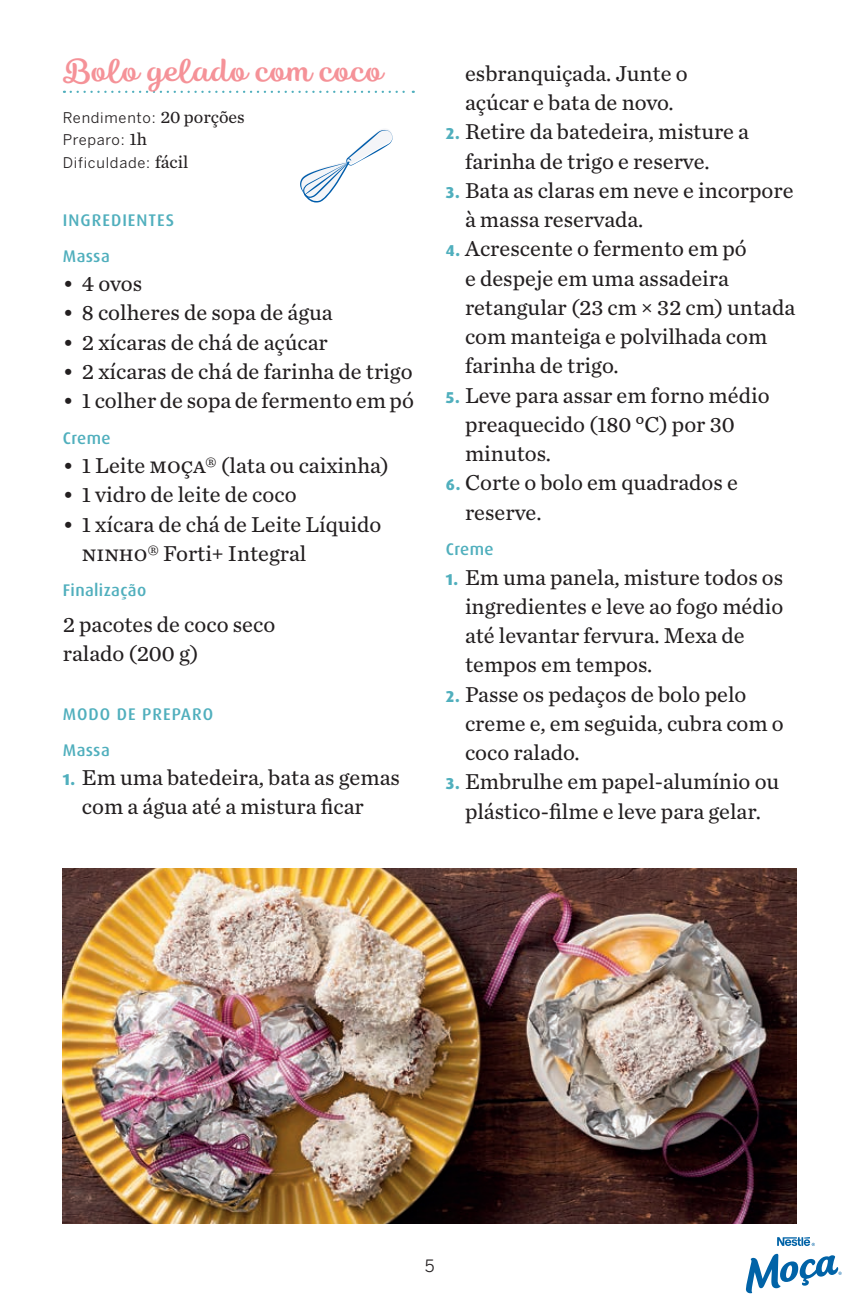
<style>
.page{position:relative;width:865px;height:1308px;background:#fff}
.page>*{position:absolute;margin:0;border:0;box-sizing:border-box;transform-origin:0 0}
.t1{font:27px "Karlie";color:#f59298}
.t2{font:22.5px/29.2px "Chronicle Text G2";color:#231f20}
.t3{font:500 16.88px "Dax Pro";letter-spacing:.025em;color:#50afbd}
.t4{font:500 16.88px/35.6px "Dax Pro";letter-spacing:.055em;color:#50afbd}
.t5{font:500 16.88px/35.6px "Dax Pro";letter-spacing:.06em;color:#50afbd}
.t6{font:16.88px "Benton Sans";color:#231f20}
.t7{font:14.62px/22.5px "Benton Sans";letter-spacing:.05em;color:#231f20}
.s1{font-family:"Chronicle Text G2";font-size:18px}
.s2{font-family:"Dax Pro";font-weight:800;font-size:15.75px;color:#50afbd}
</style>
<div class="page">
<img style="left:63px;top:868px;width:733px;height:356px">
<svg style="left:71px;top:91px;width:342px;height:2px"></svg>
<svg style="left:300px;top:129px;width:93px;height:74px"></svg>
<svg style="left:777px;top:1237px;width:37px;height:9px"></svg>
<svg style="left:745px;top:1254px;width:96px;height:39px"></svg>
<p class="t1" style="left:63px;top:56px;width:322px">Bolo gelado com coco</p>
<p class="t7" style="left:63px;top:106px;width:183px">Rendimento: <span class="s1">20 porções<br></span>Preparo: <span class="s1">1h<br></span>Dificuldade: <span class="s1">fácil</span></p>
<p class="t5" style="left:63px;top:203px;width:113px">INGREDIENTES<br>Massa</p>
<p class="t2" style="left:63px;top:268px;width:81px">• 4 ovos</p>
<p class="t2" style="left:63px;top:297px;width:271px">• 8 colheres de sopa de água</p>
<p class="t2" style="left:63px;top:326px;width:266px">• 2 xícaras de chá de açúcar</p>
<p class="t2" style="left:63px;top:356px;width:351px">• 2 xícaras de chá de farinha de trigo</p>
<p class="t2" style="left:63px;top:385px;width:352px">• 1 colher de sopa de fermento em pó</p>
<p class="t3" style="left:63px;top:427px;width:49px">Creme</p>
<p class="t2" style="left:63px;top:450px;width:328px">• 1 Leite MOÇA® (lata ou caixinha)</p>
<p class="t2" style="left:63px;top:479px;width:235px">• 1 vidro de leite de coco</p>
<p class="t2" style="left:82px;top:508px;width:301px;text-indent:-19px">• 1 xícara de chá de Leite Líquido<br>NINHO® Forti+ Integral</p>
<p class="t3" style="left:63px;top:580px;width:85px">Finalização</p>
<p class="t2" style="left:63px;top:609px;width:214px">2 pacotes de coco seco ralado (200 g)</p>
<p class="t4" style="left:63px;top:696px;width:152px">MODO DE PREPARO<br>Massa</p>
<p class="t2" style="left:82px;top:761px;width:319px;text-indent:-19px"><span class="s2">1.</span> Em uma batedeira, bata as gemas com a água até a mistura ficar</p>
<p class="t2" style="left:465px;top:57px;width:224px">esbranquiçada. Junte o açúcar e bata de novo.</p>
<p class="t2" style="left:465px;top:116px;width:285px;text-indent:-19px"><span class="s2">2.</span> Retire da batedeira, misture a farinha de trigo e reserve.</p>
<p class="t2" style="left:465px;top:174px;width:330px;text-indent:-19px"><span class="s2">3.</span> Bata as claras em neve e incorpore à massa reservada.</p>
<p class="t2" style="left:465px;top:233px;width:331px;text-indent:-19px"><span class="s2">4.</span> Acrescente o fermento em pó<br>e despeje em uma assadeira retangular (23 cm × 32 cm) untada com manteiga e polvilhada com farinha de trigo.</p>
<p class="t2" style="left:465px;top:379px;width:306px;text-indent:-19px"><span class="s2">5.</span> Leve para assar em forno médio preaquecido (180 °C) por 30 minutos.</p>
<p class="t2" style="left:465px;top:467px;width:274px;text-indent:-19px"><span class="s2">6.</span> Corte o bolo em quadrados e reserve.</p>
<p class="t3" style="left:445px;top:538px;width:49px">Creme</p>
<p class="t2" style="left:465px;top:561px;width:320px;text-indent:-19px"><span class="s2">1.</span> Em uma panela, misture todos os ingredientes e leve ao fogo médio até levantar fervura. Mexa de tempos em tempos.</p>
<p class="t2" style="left:465px;top:678px;width:320px;text-indent:-19px"><span class="s2">2.</span> Passe os pedaços de bolo pelo creme e, em seguida, cubra com o coco ralado.</p>
<p class="t2" style="left:445px;top:766px;width:335px;text-align:center"><span class="s2">3.</span> Embrulhe em papel-alumínio ou plástico-filme e leve para gelar.</p>
<p class="t6" style="left:425px;top:1255px;width:11px">5</p>
</div>
